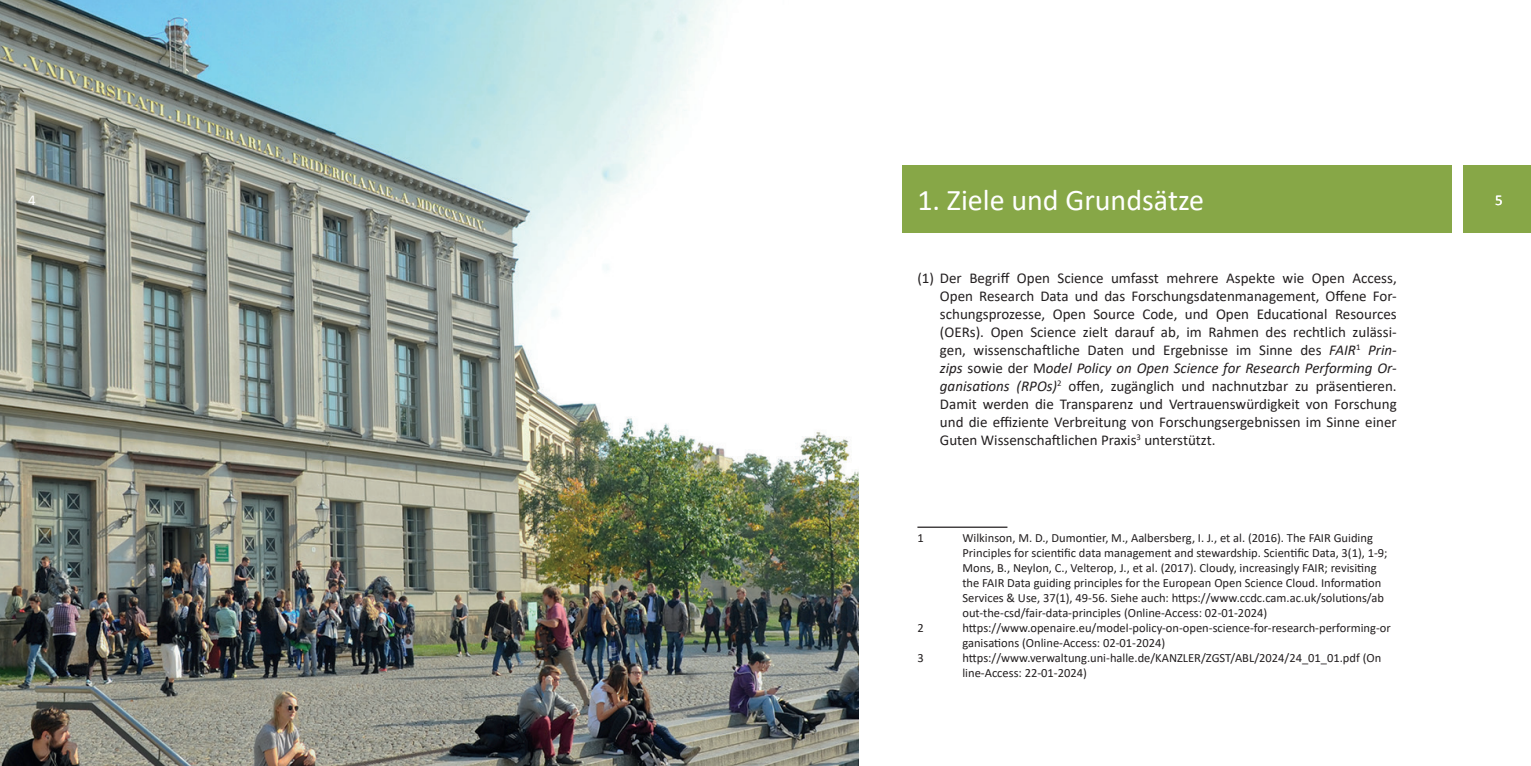
<style>
.page{position:relative;width:1531px;height:766px;background:#fff}
.page>*{position:absolute;margin:0;border:0;box-sizing:border-box;transform-origin:0 0}
.t1{font:30px "Calibri";color:#fff}
.t2{font:15px/18px "Calibri";color:#231f20;text-align:justify}
.t3{font:15px "Calibri";color:#fff}
.t4{font:12.5px/15px "Calibri";color:#231f20}
.s1{font-style:italic}
</style>
<div class="page">
<img style="left:0;top:0;width:859px;height:765px">
<hr style="left:917px;top:526px;width:90px;height:1px;background:#231f20">
<div style="left:902px;top:165px;width:549px;height:68px;background:#87a747"></div>
<div style="left:1463px;top:165px;width:68px;height:68px;background:#87a747"></div>
<h1 class="t1" style="left:917px;top:179px;width:288px">1. Ziele und Grundsätze</h1>
<p class="t3" style="left:28px;top:189px;width:9px">4</p>
<p class="t3" style="left:1495px;top:189px;width:9px">5</p>
<p class="t2" style="left:940px;top:269px;width:458px;text-indent:-22px">(1) Der Begriff Open Science umfasst mehrere Aspekte wie Open Access, Open Research Data und das Forschungsdatenmanagement, Offene For&shy;schungsprozesse, Open Source Code, und Open Educational Resources (OERs). Open Science zielt darauf ab, im Rahmen des rechtlich zulässi&shy;gen, wissenschaftliche Daten und Ergebnisse im Sinne des <span class="s1">FAIR</span><sup>1</sup> <span class="s1">Prin&shy;zips</span> sowie der M<span class="s1">odel Policy on Open Science for Research Performing Or&shy;ganisations (RPOs)</span><sup>2</sup> offen, zugänglich und nachnutzbar zu präsentieren.<br>Damit werden die Transparenz und Vertrauenswürdigkeit von Forschung und die effiziente Verbreitung von Forschungsergebnissen im Sinne einer Guten Wissenschaftlichen Praxis<sup>3</sup> unterstützt.</p>
<p class="t4" style="left:917px;top:530px;width:8px">1</p>
<p class="t4" style="left:962px;top:530px;width:427px">Wilkinson, M. D., Dumontier, M., Aalbersberg, I. J., et al. (2016). The FAIR Guiding Principles for scientific data management and stewardship. Scientific Data, 3(1), 1-9; Mons, B., Neylon, C., Velterop, J., et al. (2017). Cloudy, increasingly FAIR; revisiting the FAIR Data guiding principles for the European Open Science Cloud. Information Services &amp; Use, 37(1), 49-56. Siehe auch: https://www.ccdc.cam.ac.uk/solutions/ab out-the-csd/fair-data-principles (Online-Access: 02-01-2024)</p>
<p class="t4" style="left:917px;top:620px;width:8px">2</p>
<p class="t4" style="left:962px;top:620px;width:430px">https://www.openaire.eu/model-policy-on-open-science-for-research-performing-or ganisations (Online-Access: 02-01-2024)</p>
<p class="t4" style="left:917px;top:650px;width:8px">3</p>
<p class="t4" style="left:962px;top:650px;width:420px">https://www.verwaltung.uni-halle.de/KANZLER/ZGST/ABL/2024/24_01_01.pdf (On line-Access: 22-01-2024)</p>
</div>
